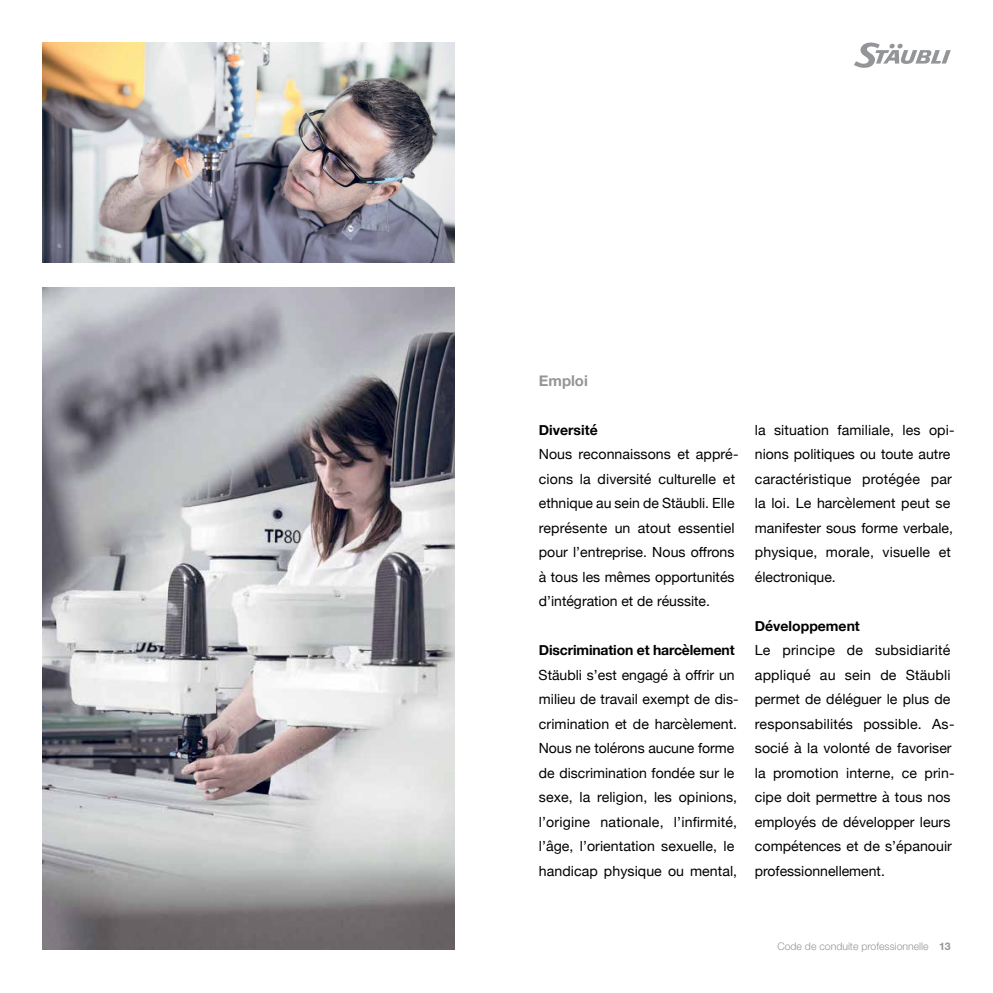
<style>
.page{position:relative;width:993px;height:993px;background:#fff}
.page>*{position:absolute;margin:0;border:0;box-sizing:border-box;transform-origin:0 0}
.t1{font:700 14.88px "Helvetica Neue";color:#939598}
.t2{font:14px/24.5px "Helvetica Neue";letter-spacing:.005em;color:#000}
.t3{font:700 14px "Helvetica Neue";letter-spacing:-.01em;color:#000}
.t4{font:300 10.5px "Helvetica Neue LT Std";color:#939598}
.s1{font-weight:700}
</style>
<div class="page">
<img style="left:42px;top:287px;width:412px;height:662px">
<img style="left:42px;top:42px;width:412px;height:221px">
<svg style="left:854px;top:42px;width:96px;height:26px"></svg>
<p class="t1" style="left:538px;top:368px;width:50px">Emploi</p>
<p class="t3" style="left:538px;top:418px;width:60px">Diversité</p>
<p class="t2" style="left:538px;top:442px;width:201px">Nous reconnaissons et appré&shy;cions la diversité culturelle et ethnique au sein de Stäubli. Elle représente un atout essentiel pour l’entreprise. Nous offrons à tous les mêmes opportunités d’intégration et de réussite.</p>
<p class="t3" style="left:538px;top:639px;width:197px">Discrimination et harcèlement</p>
<p class="t2" style="left:538px;top:663px;width:201px">Stäubli s’est engagé à offrir un milieu de travail exempt de dis&shy;crimination et de harcèlement.<br>Nous ne tolérons aucune forme de discrimination fondée sur le sexe, la religion, les opinions, l’origine nationale, l’infirmité, l’âge, l’orientation sexuelle, le handicap physique ou mental,</p>
<p class="t2" style="left:754px;top:418px;width:201px">la situation familiale, les opi&shy;nions politiques ou toute autre caractéristique protégée par la loi. Le harcèlement peut se manifester sous forme verbale, physique, morale, visuelle et électronique.</p>
<p class="t3" style="left:754px;top:614px;width:106px">Développement</p>
<p class="t2" style="left:754px;top:638px;width:201px">Le principe de subsidiarité appliqué au sein de Stäubli permet de déléguer le plus de responsabilités possible. As&shy;socié à la volonté de favoriser la promotion interne, ce prin&shy;cipe doit permettre à tous nos employés de développer leurs compétences et de s’épanouir professionnellement.</p>
<p class="t4" style="left:777px;top:939px;width:175px">Code de conduite professionnelle <span class="s1">13</span></p>
</div>
